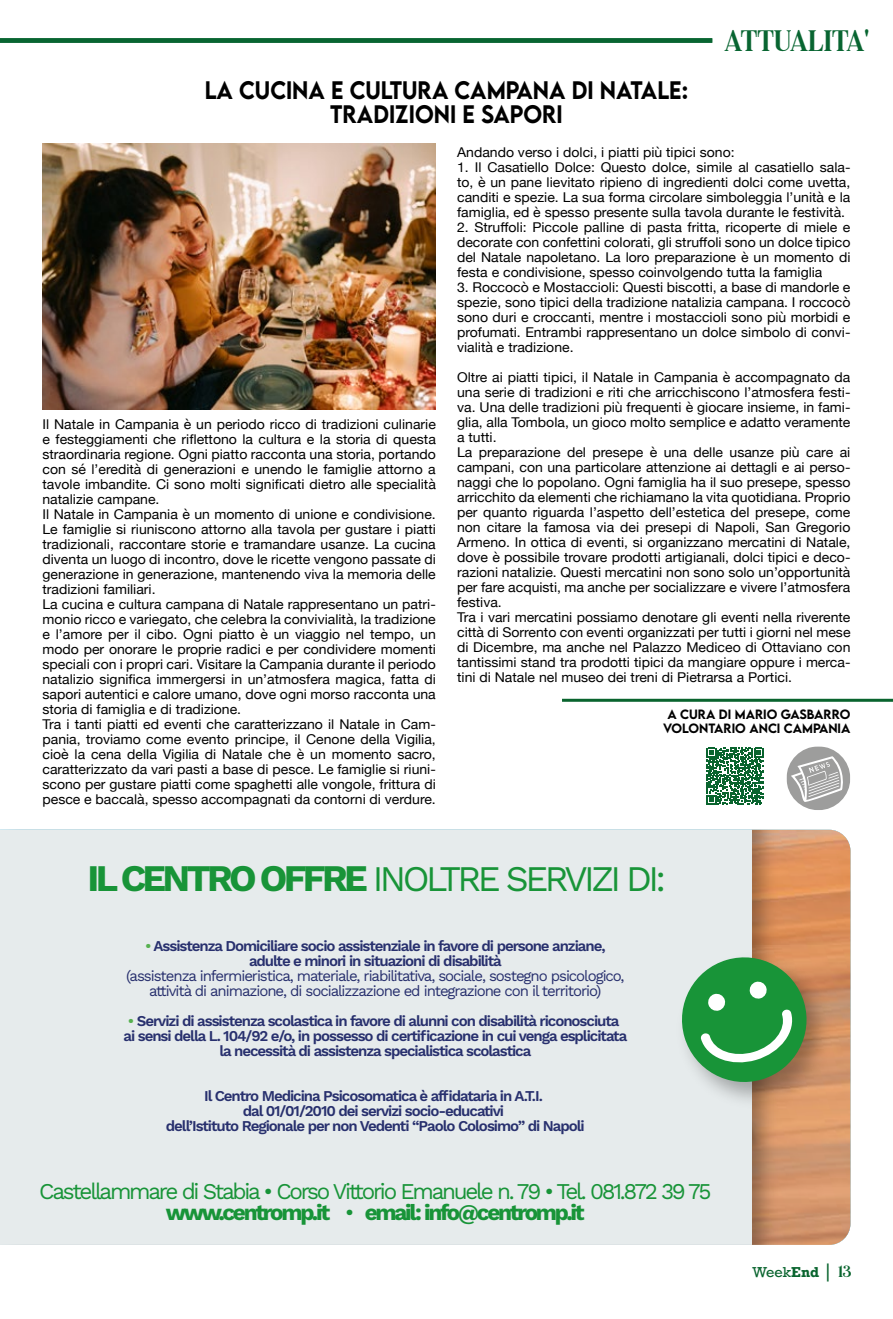
<style>
.page{position:relative;width:893px;height:1319px;background:#fff}
.page>*{position:absolute;margin:0;border:0;box-sizing:border-box;transform-origin:0 0}
.t1{font:36px "Work Sans";letter-spacing:-.1em;color:#189438}
.t2{font:33px "Mandalika DEMO";color:#086531}
.t3{font:22.5px/21px "Work Sans";letter-spacing:-.1em;color:#189438;text-align:center}
.t4{font:500 22.5px "LEMONMILK";color:#000;scale:.94 1}
.t5{font:600 15px/15px "Work Sans";letter-spacing:-.07em;color:#28306e;text-align:center}
.t6{font:15px/15px "Work Sans";letter-spacing:-.07em;color:#28306e;text-align:center}
.t7{font:13.5px/15px "Helvetica Neue";color:#000;scale:1.04 1}
.t8{font:13.5px "Rockwell";color:#09642e}
.t9{font:500 12px/14.4px "LEMONMILK";color:#000}
.s1{font-weight:700;font-size:37.5px}
.s2{color:#57b150}
.s3{font-weight:700}
.s4{font-size:18px}
.s5{font-family:"Mandalika DEMO";font-size:18px}
</style>
<div class="page">
<img style="left:752px;top:829px;width:98px;height:415px">
<div style="left:0;top:829px;width:752px;height:415px;background:#e6ebec"></div>
<img style="left:670px;top:944px;width:170px;height:170px">
<svg style="left:675px;top:950px;width:139px;height:138px"></svg>
<div style="left:0;top:38px;width:712px;height:5px;background:#086531"></div>
<img style="left:43px;top:144px;width:393px;height:265px">
<svg style="left:707px;top:747px;width:56px;height:57px"></svg>
<hr style="left:562px;top:698px;width:331px;height:3px;background:#09642e">
<svg style="left:786px;top:746px;width:64px;height:64px"></svg>
<h2 class="t2" style="left:725px;top:21px;width:146px">ATTUALITA'</h2>
<h3 class="t4" style="left:205px;top:75px;width:227px">LA CUCINA E CULTURA</h3>
<h3 class="t4" style="left:455px;top:75px;width:84px">CAM PANA</h3>
<h3 class="t4" style="left:572px;top:75px;width:125px">DI NATALE:</h3>
<h3 class="t4" style="left:330px;top:99px;width:17px">TRAD</h3>
<h3 class="t4" style="left:389px;top:99px;width:186px">IZION I E SAPORI</h3>
<p class="t7" style="left:457px;top:145px;width:380px">Andando verso i dolci, i piatti più tipici sono:<br>1.⁠ ⁠Il Casatiello Dolce: Questo dolce, simile al casatiello sala&shy;to, è un pane lievitato ripieno di ingredienti dolci come uvetta, canditi e spezie. La sua forma circolare simboleggia l’unità e la famiglia, ed è spesso presente sulla tavola durante le festività.<br>2.⁠ ⁠Struffoli: Piccole palline di pasta fritta, ricoperte di miele e decorate con confettini colorati, gli struffoli sono un dolce tipico del Natale napoletano. La loro preparazione è un momento di festa e condivisione, spesso coinvolgendo tutta la famiglia<br>3.⁠ ⁠Roccocò e Mostaccioli: Questi biscotti, a base di mandorle e spezie, sono tipici della tradizione natalizia campana. I roccocò sono duri e croccanti, mentre i mostaccioli sono più morbidi e profumati. Entrambi rappresentano un dolce simbolo di convi&shy;vialità e tradizione.</p>
<p class="t7" style="left:457px;top:370px;width:380px">Oltre ai piatti tipici, il Natale in Campania è accompagnato da una serie di tradizioni e riti che arricchiscono l’atmosfera festi&shy;va. Una delle tradizioni più frequenti è giocare insieme, in fami&shy;glia, alla Tombola, un gioco molto semplice e adatto veramente a tutti.<br>La preparazione del presepe è una delle usanze più care ai campani, con una particolare attenzione ai dettagli e ai perso&shy;naggi che lo popolano. Ogni famiglia ha il suo presepe, spesso arricchito da elementi che richiamano la vita quotidiana. Proprio per quanto riguarda l’aspetto dell’estetica del presepe, come non citare la famosa via dei presepi di Napoli, San Gregorio Armeno. In ottica di eventi, si organizzano mercatini di Natale, dove è possibile trovare prodotti artigianali, dolci tipici e deco&shy;razioni natalizie. Questi mercatini non sono solo un’opportunità per fare acquisti, ma anche per socializzare e vivere l’atmosfera festiva.<br>Tra i vari mercatini possiamo denotare gli eventi nella riverente città di Sorrento con eventi organizzati per tutti i giorni nel mese di Dicembre, ma anche nel Palazzo Mediceo di Ottaviano con tantissimi stand tra prodotti tipici da mangiare oppure i merca&shy;tini di Natale nel museo dei treni di Pietrarsa a Portici.</p>
<p class="t7" style="left:43px;top:417px;width:380px">Il Natale in Campania è un periodo ricco di tradizioni culinarie e festeggiamenti che riflettono la cultura e la storia di questa straordinaria regione. Ogni piatto racconta una storia, portando con sé l’eredità di generazioni e unendo le famiglie attorno a tavole imbandite. Ci sono molti significati dietro alle specialità natalizie campane.<br>Il Natale in Campania è un momento di unione e condivisione.<br>Le famiglie si riuniscono attorno alla tavola per gustare i piatti tradizionali, raccontare storie e tramandare usanze. La cucina diventa un luogo di incontro, dove le ricette vengono passate di generazione in generazione, mantenendo viva la memoria delle tradizioni familiari.<br>La cucina e cultura campana di Natale rappresentano un patri&shy;monio ricco e variegato, che celebra la convivialità, la tradizione e l’amore per il cibo. Ogni piatto è un viaggio nel tempo, un modo per onorare le proprie radici e per condividere momenti speciali con i propri cari. Visitare la Campania durante il periodo natalizio significa immergersi in un’atmosfera magica, fatta di sapori autentici e calore umano, dove ogni morso racconta una storia di famiglia e di tradizione.<br>Tra i tanti piatti ed eventi che caratterizzano il Natale in Cam&shy;pania, troviamo come evento principe, il Cenone della Vigilia, cioè la cena della Vigilia di Natale che è un momento sacro, caratterizzato da vari pasti a base di pesce. Le famiglie si riuni&shy;scono per gustare piatti come spaghetti alle vongole, frittura di pesce e baccalà, spesso accompagnati da contorni di verdure.</p>
<p class="t9" style="left:663px;top:706px;width:189px;text-indent:100px">IO GASBARRO<br>VOLONTARIO ANCI CAM PAN IA</p>
<p class="t9" style="left:667px;top:706px;width:78px">A CURA DI MAR</p>
<h1 class="t1" style="left:88px;top:851px;width:580px"><span class="s1">IL CENTRO OFFRE</span> INOLTRE SERVIZI DI:</h1>
<p class="t5" style="left:145px;top:938px;width:462px"><span class="s2">•</span> Assistenza Domiciliare socio assistenziale in favore di persone anziane, adulte e minori in situazioni di disabilità</p>
<p class="t6" style="left:126px;top:967px;width:500px">(assistenza infermieristica, materiale, riabilitativa, sociale, sostegno psicologico, attività di animazione, di socializzazione ed integrazione con il territorio)</p>
<p class="t5" style="left:124px;top:1013px;width:505px"><span class="s2">•</span> Servizi di assistenza scolastica in favore di alunni con disabilità riconosciuta ai sensi della L. 104/92 e/o, in possesso di certificazione in cui venga esplicitata la necessità di assistenza specialistica scolastica</p>
<p class="t5" style="left:166px;top:1088px;width:420px">Il Centro Medicina Psicosomatica è affidataria in A.T.I.<br>dal 01/01/2010 dei servizi socio-educativi<br>dell’Istituto Regionale per non Vedenti “Paolo Colosimo” di Napoli</p>
<h3 class="t3" style="left:26px;top:1181px;width:700px">Castellammare di Stabia • Traversa Schit , 5 • Tel. 081.870 19 57 • 081.870 47 6</h3>
<h3 class="t3" style="left:39px;top:1179px;width:674px">Castellammare di Stabia • Corso Vittorio Emanuele n. 79 • Tel. 081.872 39 75 <span class="s3">www.centromp.it</span> • <span class="s3">email: info@centromp.it</span></h3>
<p class="t8" style="left:752px;top:1263px;width:101px">Week<span class="s3">End</span> <span class="s4">|</span> <span class="s5">13</span></p>
</div>
